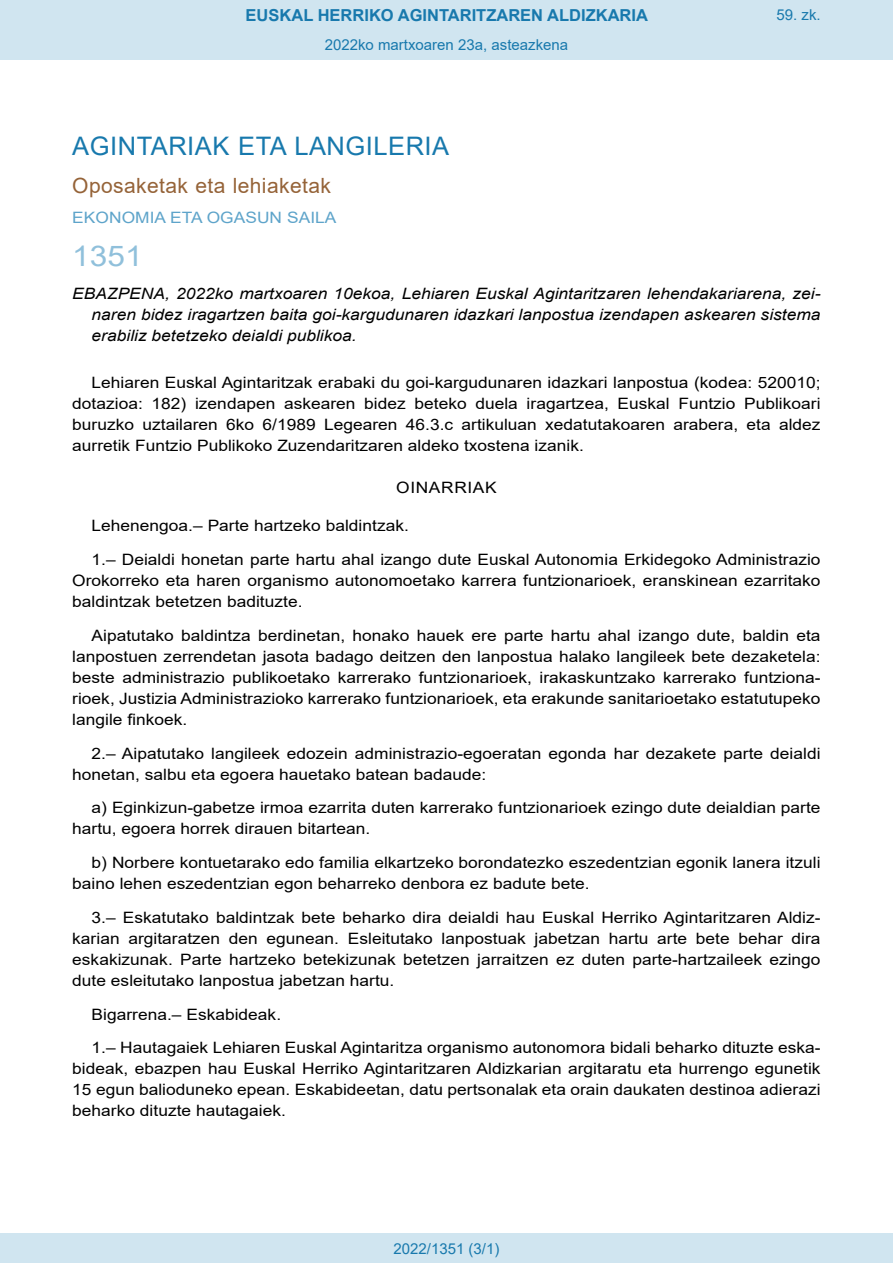
<style>
.page{position:relative;width:893px;height:1263px;background:#fff}
.page>*{position:absolute;margin:0;border:0;box-sizing:border-box;transform-origin:0 0}
.BOPVOrden{font:28.5px "Arial";color:#90c0db;scale:1.11 1}
.BOPVSeccion{font:25.5px "Arial";letter-spacing:.02em;color:#1879ad}
.BOPVSubseccion{font:21px "Arial";letter-spacing:.02em;color:#956338}
.t1{font:700 16.5px "Arial";color:#1879ad}
.BOPVDetalle{font:15.6px/21px "Arial";color:#000;text-align:justify;scale:1.11 1}
.BOPVTitulo{font:italic 15.6px/21px "Arial";color:#000;text-align:justify;scale:1.11 1}
.BOPVOrganismo{font:15.6px "Arial";letter-spacing:.005em;color:#5ea4ca;scale:1.11 1}
.BOPVClave{font:15.6px "Arial";letter-spacing:.035em;color:#000;scale:1.11 1}
.Paginacion_Centro{font:15px "Arial";color:#1879ad}
</style>
<div class="page">
<div style="left:0;top:0;width:893px;height:60px;background:#d0e5f0"></div>
<div style="left:0;top:1233px;width:893px;height:30px;background:#d0e5f0"></div>
<p class="t1" style="left:246px;top:3px;width:404px">EUSKAL HERRIKO AGINTARITZAREN ALDIZKARIA</p>
<p class="Paginacion_Centro" style="left:325px;top:35px;width:245px">2022ko martxoaren 23a, asteazkena</p>
<p class="Paginacion_Centro" style="left:776px;top:5px;width:46px">59. zk.</p>
<p class="BOPVSeccion" style="left:72px;top:128px;width:378px">AGINTARIAK ETA LANGILERIA</p>
<p class="BOPVSubseccion" style="left:72px;top:171px;width:260px">Oposaketak eta lehiaketak</p>
<p class="BOPVOrganismo" style="left:72px;top:207px;width:240px">EKONOMIA ETA OGASUN SAILA</p>
<p class="BOPVOrden" style="left:72px;top:236px;width:65px">1351</p>
<p class="BOPVTitulo" style="left:92px;top:284px;width:658px;text-indent:-19px">EBAZPENA, 2022ko martxoaren 10ekoa, Lehiaren Euskal Agintaritzaren lehendakariarena, zei&shy;naren bidez iragartzen baita goi-kargudunaren idazkari lanpostua izendapen askearen sistema erabiliz betetzeko deialdi publikoa.</p>
<p class="BOPVDetalle" style="left:72px;top:372px;width:676px;text-indent:19px">Lehiaren Euskal Agintaritzak erabaki du goi-kargudunaren idazkari lanpostua (kodea: 520010; dotazioa: 182) izendapen askearen bidez beteko duela iragartzea, Euskal Funtzio Publikoari buruzko uztailaren 6ko 6/1989 Legearen 46.3.c artikuluan xedatutakoaren arabera, eta aldez aurretik Funtzio Publikoko Zuzendaritzaren aldeko txostena izanik.</p>
<p class="BOPVClave" style="left:396px;top:477px;width:92px">OINARRIAK</p>
<p class="BOPVDetalle" style="left:92px;top:515px;width:287px">Lehenengoa.– Parte hartzeko baldintzak.</p>
<p class="BOPVDetalle" style="left:72px;top:549px;width:676px;text-indent:19px">1.– Deialdi honetan parte hartu ahal izango dute Euskal Autonomia Erkidegoko Administrazio Orokorreko eta haren organismo autonomoetako karrera funtzionarioek, eranskinean ezarritako baldintzak betetzen badituzte.</p>
<p class="BOPVDetalle" style="left:72px;top:625px;width:676px;text-indent:19px">Aipatutako baldintza berdinetan, honako hauek ere parte hartu ahal izango dute, baldin eta lanpostuen zerrendetan jasota badago deitzen den lanpostua halako langileek bete dezaketela: beste administrazio publikoetako karrerako funtzionarioek, irakaskuntzako karrerako funtziona&shy;rioek, Justizia Administrazioko karrerako funtzionarioek, eta erakunde sanitarioetako estatutupeko langile finkoek.</p>
<p class="BOPVDetalle" style="left:72px;top:742px;width:676px;text-indent:19px">2.– Aipatutako langileek edozein administrazio-egoeratan egonda har dezakete parte deialdi honetan, salbu eta egoera hauetako batean badaude:</p>
<p class="BOPVDetalle" style="left:72px;top:797px;width:676px;text-indent:19px">a) Eginkizun-gabetze irmoa ezarrita duten karrerako funtzionarioek ezingo dute deialdian parte hartu, egoera horrek dirauen bitartean.</p>
<p class="BOPVDetalle" style="left:72px;top:852px;width:676px;text-indent:19px">b) Norbere kontuetarako edo familia elkartzeko borondatezko eszedentzian egonik lanera itzuli baino lehen eszedentzian egon beharreko denbora ez badute bete.</p>
<p class="BOPVDetalle" style="left:72px;top:907px;width:676px;text-indent:19px">3.– Eskatutako baldintzak bete beharko dira deialdi hau Euskal Herriko Agintaritzaren Aldiz&shy;karian argitaratzen den egunean. Esleitutako lanpostuak jabetzan hartu arte bete behar dira eskakizunak. Parte hartzeko betekizunak betetzen jarraitzen ez duten parte-hartzaileek ezingo dute esleitutako lanpostua jabetzan hartu.</p>
<p class="BOPVDetalle" style="left:92px;top:1003px;width:172px">Bigarrena.– Eskabideak.</p>
<p class="BOPVDetalle" style="left:72px;top:1037px;width:676px;text-indent:19px">1.– Hautagaiek Lehiaren Euskal Agintaritza organismo autonomora bidali beharko dituzte eska&shy;bideak, ebazpen hau Euskal Herriko Agintaritzaren Aldizkarian argitaratu eta hurrengo egunetik 15 egun balioduneko epean. Eskabideetan, datu pertsonalak eta orain daukaten destinoa adierazi beharko dituzte hautagaiek.</p>
<p class="Paginacion_Centro" style="left:393px;top:1238px;width:107px">2022/1351 (3/1)</p>
</div>
